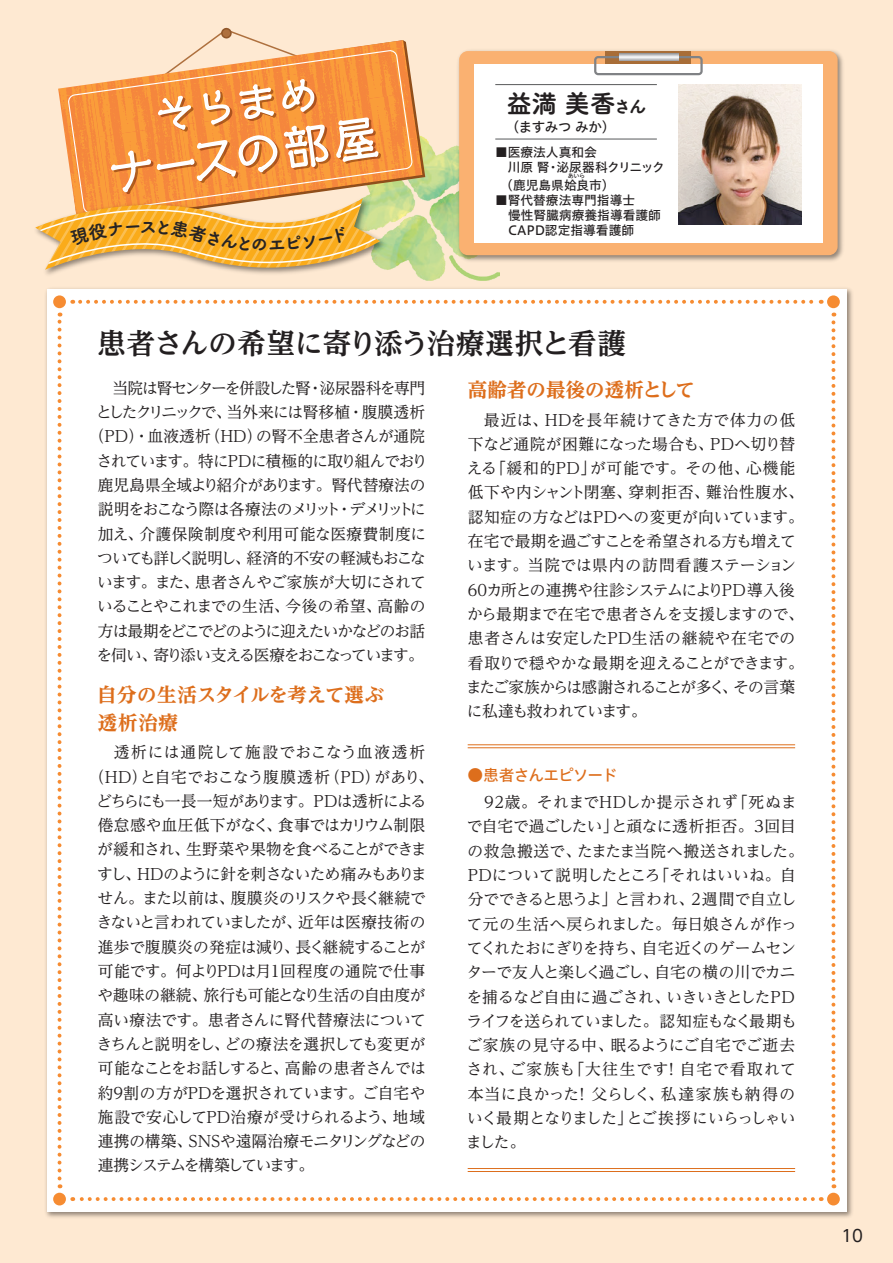
<style>
.page{position:relative;width:893px;height:1263px;background:#fee9d2}
.page>*{position:absolute;margin:0;border:0;box-sizing:border-box;transform-origin:0 0}
.t1{font:300 43.5px "Cinema Letter Std";color:#fff}
.t2{font:300 36px "Cinema Letter Std";color:#fff}
.t3{font:700 28.5px "UD Reimin Pro";letter-spacing:-.02em;color:#231f20}
.t4{font:25.5px "Tsuku A Rd Gothic Std E";color:#231f20}
.t5{font:700 expanded 19.5px/27.3px "UD Reimin Pro";color:#dd6e1c}
.t6{font:16.5px "UD Shin Go Pro";color:#231f20}
.t7{font:15.75px/24.3px "UD Reimin Pro";letter-spacing:-.025em;color:#231f20}
.t8{font:15.75px/24.3px "UD Reimin Pro";letter-spacing:-.065em;color:#231f20;text-align:center}
.t9{font:15.75px "UD Reimin Pro";letter-spacing:-.005em;color:#231f20}
.t10{font:15.75px "UD Reimin Pro";letter-spacing:-.05em;color:#231f20}
.t11{font:15.75px "UD Reimin Pro";letter-spacing:.01em;color:#231f20}
.t12{font:15.75px "UD Reimin Pro";letter-spacing:-.07em;color:#231f20}
.t13{font:15.75px "UD Reimin Pro";letter-spacing:-.055em;color:#231f20}
.t14{font:15.75px "UD Reimin Pro";letter-spacing:-.045em;color:#231f20}
.t15{font:15.75px "UD Reimin Pro";letter-spacing:.005em;color:#231f20}
.t16{font:15.75px "UD Reimin Pro";letter-spacing:.055em;color:#231f20}
.t17{font:15.75px "UD Reimin Pro";letter-spacing:-.105em;color:#231f20}
.t18{font:15.75px "Hiragino UD Sans Std W5";letter-spacing:-.06em;color:#dd6e1c}
.t19{font:13.5px "Hiragino UD Sans Std W5";letter-spacing:-.03em;color:#231f20}
.t20{font:12.75px/15px "Hiragino UD Sans Std W5";color:#231f20}
.t21{font:6px "Hiragino UD Sans Std W5";color:#231f20}
.s1{font-size:18px}
</style>
<div class="page">
<div style="left:47px;top:289px;width:799px;height:923px;background:#fff"></div>
<div style="left:53px;top:295px;width:13px;height:13px;background:#f68c32;border-radius:50%"></div>
<div style="left:827px;top:295px;width:13px;height:13px;background:#f68c32;border-radius:50%"></div>
<div style="left:53px;top:1193px;width:13px;height:12px;background:#f68c32;border-radius:50%"></div>
<div style="left:827px;top:1193px;width:13px;height:12px;background:#f68c32;border-radius:50%"></div>
<svg style="left:831px;top:322px;width:4px;height:866px"></svg>
<svg style="left:58px;top:313px;width:3px;height:865px"></svg>
<svg style="left:80px;top:300px;width:742px;height:4px"></svg>
<svg style="left:72px;top:1197px;width:741px;height:4px"></svg>
<img style="left:389px;top:138px;width:110px;height:142px">
<svg style="left:382px;top:40px;width:40px;height:183px"></svg>
<svg style="left:382px;top:49px;width:31px;height:166px;background:#eaa155"></svg>
<img style="left:45px;top:194px;width:344px;height:81px">
<img style="left:455px;top:50px;width:388px;height:214px">
<div style="left:459px;top:51px;width:379px;height:204px;background:#fab171;border-radius:9px"></div>
<div style="left:606px;top:51px;width:85px;height:24px;background:#a86d37"></div>
<div style="left:474px;top:64px;width:349px;height:178px;background:#fff"></div>
<img style="left:678px;top:85px;width:124px;height:140px">
<div style="left:594px;top:56px;width:109px;height:19px;border:2px solid #808285;border-radius:3px"></div>
<svg style="left:619px;top:54px;width:59px;height:7px"></svg>
<hr style="left:495px;top:84px;width:162px;height:1px;background:#57585a">
<hr style="left:495px;top:139px;width:162px;height:1px;background:#57585a">
<hr style="left:468px;top:747px;width:327px;height:1px;background:#dd6e1c">
<hr style="left:468px;top:744px;width:327px;height:1px;background:#dd6e1c">
<hr style="left:468px;top:1171px;width:327px;height:1px;background:#dd6e1c">
<hr style="left:468px;top:1168px;width:327px;height:1px;background:#dd6e1c">
<svg style="left:35px;top:28px;width:347px;height:242px"></svg>
<h2 class="t2" style="left:153px;top:89px;width:161px;rotate:-8deg">そらまめ</h2>
<h1 class="t1" style="left:106px;top:141px;width:271px;rotate:-8deg">ナースの部屋</h1>
<h3 class="t4" style="left:506px;top:84px;width:142px">益満 美香<span class="s1">さん</span></h3>
<p class="t19" style="left:506px;top:117px;width:111px">（ますみつ みか）</p>
<p class="t20" style="left:508px;top:144px;width:158px;text-indent:-13px">■医療法人真和会<br>川原 腎・泌尿器科クリニック</p>
<p class="t20" style="left:500px;top:177px;width:116px">（鹿児島県姶良市）</p>
<p class="t20" style="left:495px;top:192px;width:167px">■腎代替療法専門指導士<br>　慢性腎臓病療養指導看護師　CAPD認定指導看護師</p>
<p class="t21" style="left:568px;top:171px;width:19px">あいら</p>
<h3 class="t3" style="left:98px;top:320px;width:530px">患者さんの希望に寄り添う治療選択と看護</h3>
<p class="t8" style="left:89px;top:375px;width:340px">　当院は腎センターを併設した腎・泌尿器科を専門としたクリニックで、当外来には腎移植・腹膜透析（PD）・血液透析（HD）の腎不全患者さんが通院されています。特にPDに積極的に取り組んでおり鹿児島県全域より紹介があります。腎代替療法の説明をおこなう際は各療法のメリット・デメリットに加え、介護保険制度や利用可能な医療費制度についても詳しく説明し、経済的不安の軽減もおこないます。また、患者さんやご家族が大切にされていることやこれまでの生活、今後の希望、高齢の方は最期をどこでどのように迎えたいかなどのお話を伺い、寄り添い支える医療をおこなっています。</p>
<p class="t5" style="left:97px;top:681px;width:288px">自分の生活スタイルを考えて選ぶ透析治療</p>
<p class="t16" style="left:98px;top:739px;width:329px">　透析には通院して施設でおこなう血液透析</p>
<p class="t11" style="left:89px;top:764px;width:347px">（HD）と自宅でおこなう腹膜透析（PD）があり、</p>
<p class="t12" style="left:96px;top:788px;width:332px">どちらにも一長一短があります。PDは透析による</p>
<p class="t9" style="left:98px;top:812px;width:329px">倦怠感や血圧低下がなく、食事ではカリウム制限</p>
<p class="t10" style="left:97px;top:837px;width:331px">が緩和され、生野菜や果物を食べることができま</p>
<p class="t13" style="left:97px;top:861px;width:331px">すし、HDのように針を刺さないため痛みもありま</p>
<p class="t7" style="left:98px;top:885px;width:330px">せん。また以前は、腹膜炎のリスクや長く継続で</p>
<p class="t10" style="left:97px;top:910px;width:330px">きないと言われていましたが、近年は医療技術の</p>
<p class="t7" style="left:98px;top:934px;width:329px">進歩で腹膜炎の発症は減り、長く継続することが</p>
<p class="t9" style="left:98px;top:958px;width:329px">可能です。何よりPDは月1回程度の通院で仕事</p>
<p class="t7" style="left:97px;top:983px;width:330px">や趣味の継続、旅行も可能となり生活の自由度が</p>
<p class="t7" style="left:98px;top:1007px;width:330px">高い療法です。患者さんに腎代替療法について</p>
<p class="t7" style="left:97px;top:1031px;width:331px">きちんと説明をし、どの療法を選択しても変更が</p>
<p class="t14" style="left:98px;top:1055px;width:330px">可能なことをお話しすると、高齢の患者さんでは</p>
<p class="t7" style="left:98px;top:1080px;width:329px">約9割の方がPDを選択されています。ご自宅や</p>
<p class="t15" style="left:98px;top:1104px;width:329px">施設で安心してPD治療が受けられるよう、地域</p>
<p class="t7" style="left:98px;top:1128px;width:329px">連携の構築、SNSや遠隔治療モニタリングなどの</p>
<p class="t17" style="left:98px;top:1153px;width:218px">連携システムを構築しています。</p>
<p class="t5" style="left:468px;top:376px;width:229px">高齢者の最後の透析として</p>
<p class="t7" style="left:466px;top:407px;width:339px">　最近は、HDを長年続けてきた方で体力の低下など通院が困難になった場合も、PDへ切り替える「緩和的PD」が可能です。その他、心機能低下や内シャント閉塞、穿刺拒否、難治性腹水、認知症の方などはPDへの変更が向いています。在宅で最期を過ごすことを希望される方も増えています。当院では県内の訪問看護ステーション<br>60カ所との連携や往診システムによりPD導入後から最期まで在宅で患者さんを支援しますので、患者さんは安定したPD生活の継続や在宅での看取りで穏やかな最期を迎えることができます。またご家族からは感謝されることが多く、その言葉に私達も救われています。</p>
<p class="t18" style="left:468px;top:763px;width:152px">●患者さんエピソード</p>
<p class="t7" style="left:466px;top:789px;width:339px">　92歳。それまでHDしか提示されず「死ぬまで自宅で過ごしたい」と頑なに透析拒否。３回目の救急搬送で、たまたま当院へ搬送されました。<br>PDについて説明したところ「それはいいね。自分でできると思うよ」と言われ、２週間で自立して元の生活へ戻られました。毎日娘さんが作ってくれたおにぎりを持ち、自宅近くのゲームセンターで友人と楽しく過ごし、自宅の横の川でカニを捕るなど自由に過ごされ、いきいきとしたPDライフを送られていました。認知症もなく最期もご家族の見守る中、眠るようにご自宅でご逝去され、ご家族も「大往生です！ 自宅で看取れて本当に良かった！ 父らしく、私達家族も納得のいく最期となりました」とご挨拶にいらっしゃいました。</p>
<p class="t6" style="left:841px;top:1222px;width:23px">10</p>
</div>
